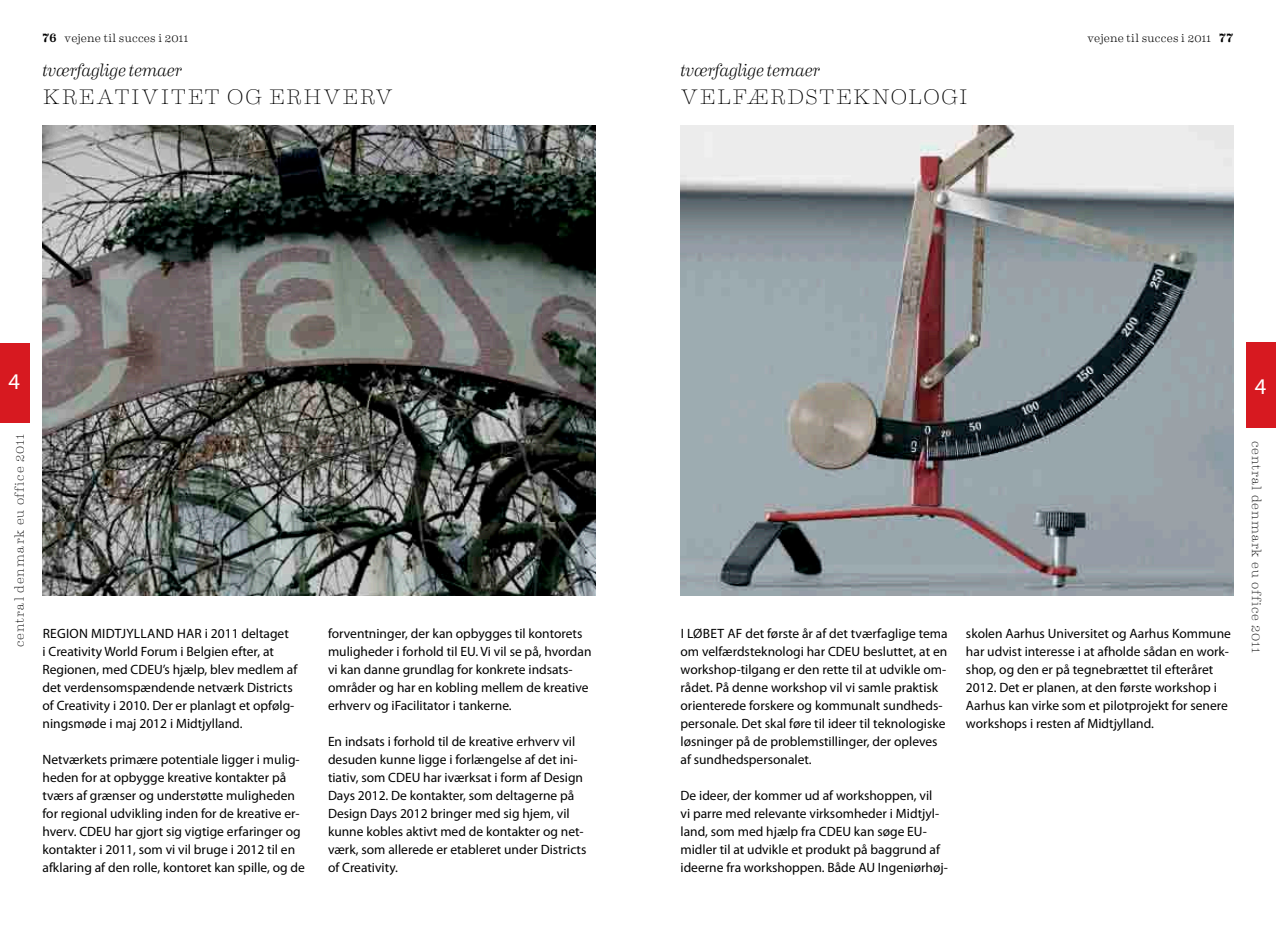
<style>
.page{position:relative;width:1276px;height:936px;background:#fff}
.page>*{position:absolute;margin:0;border:0;box-sizing:border-box;transform-origin:0 0}
.t1{font:22.5px "Myriad Pro";color:#fff}
.t2{font:100 21px "Eames Century Modern";letter-spacing:.085em;color:#000}
.t3{font:italic 300 18px "Eames Century Modern";letter-spacing:-.025em;color:#000}
.t4{font:13.5px/18px "Myriad Pro";color:#000}
.t5{font:100 13.5px "Eames Century Modern";letter-spacing:.055em;color:#000}
.t6{font:300 12px "Eames Century Modern";letter-spacing:.01em;color:#000}
.s1{font-weight:500}
</style>
<div class="page">
<div style="left:0;top:343px;width:30px;height:79px;background:#d71920"></div>
<div style="left:1246px;top:343px;width:30px;height:85px;background:#d71920"></div>
<img style="left:43px;top:125px;width:552px;height:470px">
<img style="left:680px;top:125px;width:553px;height:470px">
<p class="t6" style="left:43px;top:29px;width:147px"><span class="s1">76</span> vejene til succes i 2011</p>
<p class="t6" style="left:1087px;top:29px;width:147px">vejene til succes i 2011 <span class="s1">77</span></p>
<h3 class="t3" style="left:43px;top:57px;width:142px">tværfaglige temaer</h3>
<h3 class="t3" style="left:680px;top:57px;width:142px">tværfaglige temaer</h3>
<h2 class="t2" style="left:43px;top:81px;width:245px">KREATIVITET OG ERH</h2>
<h2 class="t2" style="left:323px;top:81px;width:71px">VERV</h2>
<h2 class="t2" style="left:681px;top:81px;width:286px">VELFÆRDSTEKNOLOGI</h2>
<h1 class="t1" style="left:9px;top:367px;width:13px">4</h1>
<p class="t5" style="left:9px;top:646px;width:214px;rotate:-90deg">CENTRAL DENMARK EU OFFICE 2011</p>
<p class="t4" style="left:43px;top:624px;width:256px">Region Mi dtjylland har i 2011 deltaget<br>i Creativity World Forum i Belgien efter, at Regionen, med CDEU’s hjælp, blev medlem af det verdensomspændende netværk Districts of Creativity i 2010. Der er planlagt et opfølg&shy;ningsmøde i maj 2012 i Midtjylland.</p>
<p class="t4" style="left:43px;top:750px;width:264px">Netværkets primære potentiale ligger i mulig&shy;heden for at opbygge kreative kontakter på tværs af grænser og understøtte muligheden for regional udvikling inden for de kreative er&shy;hverv. CDEU har gjort sig vigtige erfaringer og kontakter i 2011, som vi vil bruge i 2012 til en afklaring af den rolle, kontoret kan spille, og de</p>
<p class="t4" style="left:328px;top:624px;width:265px">forventninger, der kan opbygges til kontorets muligheder i forhold til EU. Vi vil se på, hvordan vi kan danne grundlag for konkrete indsats&shy;områder og har en kobling mellem de kreative erhverv og iFacilitator i tankerne.</p>
<p class="t4" style="left:328px;top:732px;width:260px">En indsats i forhold til de kreative erhverv vil desuden kunne ligge i forlængelse af det ini&shy;tiativ, som CDEU har iværksat i form af Design Days 2012. De kontakter, som deltagerne på Design Days 2012 bringer med sig hjem, vil kunne kobles aktivt med de kontakter og net&shy;værk, som allerede er etableret under Districts of Creativity.</p>
<p class="t4" style="left:680px;top:624px;width:269px">I løbet af det første år af det tværfaglige tema om velfærdsteknologi har CDEU besluttet, at en workshop-tilgang er den rette til at udvikle om&shy;rådet. På denne workshop vil vi samle praktisk orienterede forskere og kommunalt sundheds&shy;personale. Det skal føre til ideer til teknologiske løsninger på de problemstillinger, der opleves af sundhedspersonalet.</p>
<p class="t4" style="left:680px;top:786px;width:269px">De ideer, der kommer ud af workshoppen, vil<br>vi parre med relevante virksomheder i Midtjyl&shy;land, som med hjælp fra CDEU kan søge EU&shy;midler til at udvikle et produkt på baggrund af ideerne fra workshoppen. Både AU Ingeniørhøj-</p>
<p class="t4" style="left:966px;top:624px;width:266px">skolen Aarhus Universitet og Aarhus Kommune har udvist interesse i at afholde sådan en work&shy;shop, og den er på tegnebrættet til efteråret 2012. Det er planen, at den første workshop i Aarhus kan virke som et pilotprojekt for senere workshops i resten af Midtjylland.</p>
<h1 class="t1" style="left:1254px;top:372px;width:13px">4</h1>
<p class="t5" style="left:1267px;top:441px;width:214px;rotate:90deg">CENTRAL DENMARK EU OFFICE 2011</p>
</div>
